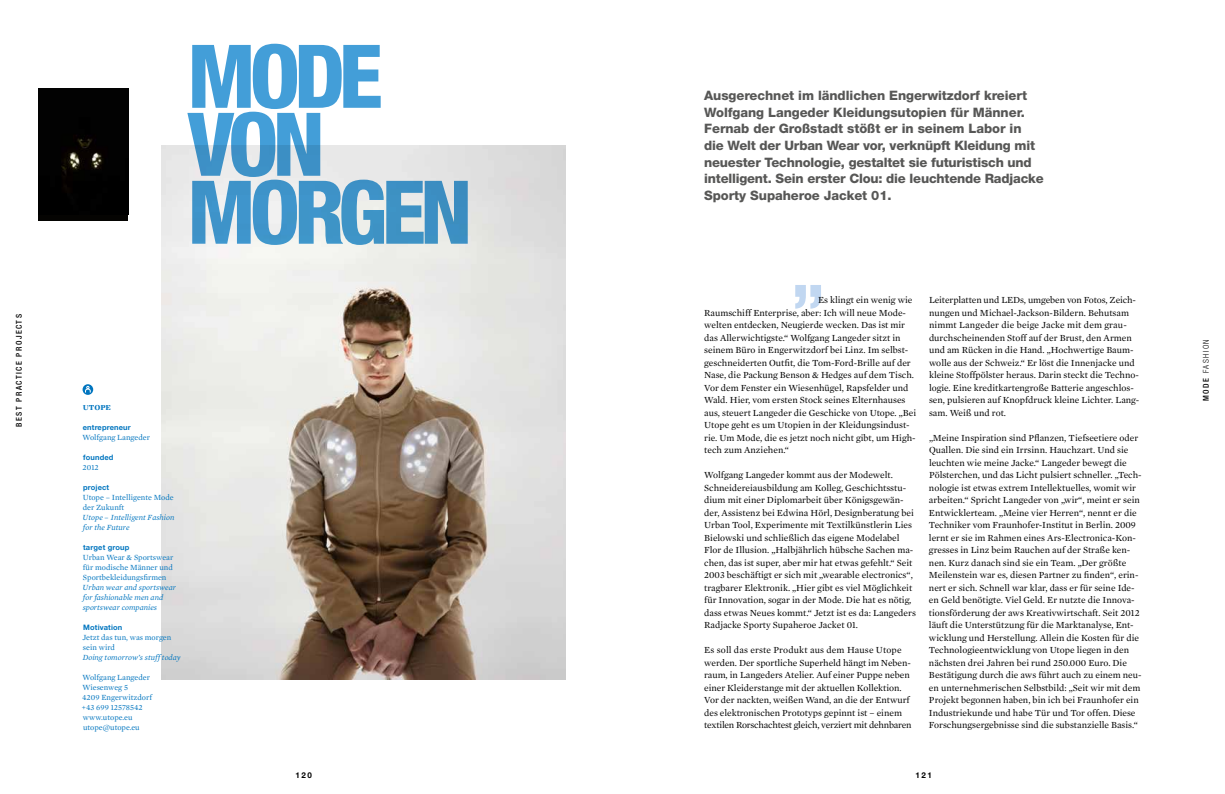
<style>
.page{position:relative;width:1225px;height:794px;background:#fff}
.page>*{position:absolute;margin:0;border:0;box-sizing:border-box;transform-origin:0 0}
.t1{font:800 condensed 88px/67.9px "Helvetica Neue LT Std";letter-spacing:-.07em;color:#439ed8}
.t2{font:800 condensed 68px "Helvetica Neue LT Std";color:#c1d7f1}
.t3{font:800 13px/16.7px "Helvetica Neue LT Std";letter-spacing:-.005em;color:#575756}
.t4{font:10px "Mercury Display Bold SC";color:#0075bf}
.t5{font:9.5px/12.5px "Mercury Text G1";color:#000}
.t6{font:8px/10px "Mercury Text G1";color:#0075bf}
.t7{font:italic 8px/10px "Mercury Text G1";color:#0075bf}
.t8{font:500 condensed 8px "Helvetica Neue LT Std";letter-spacing:.18em;color:#000}
.t9{font:300 condensed 8px "Helvetica Neue LT Std";letter-spacing:.18em;color:#000}
.t10{font:700 8px "Helvetica Neue LT Std";letter-spacing:.18em;color:#000}
.t11{font:700 7.5px "Helvetica Neue LT Std";letter-spacing:.02em;color:#0075bf}
.s1{font-weight:500}
</style>
<div class="page">
<img style="left:161px;top:145px;width:405px;height:534px">
<div style="left:38px;top:89px;width:90px;height:132px;background:#050402"></div>
<img style="left:61px;top:138px;width:41px;height:36px">
<div style="left:83px;top:384px;width:10px;height:11px;background:#0075bf;border-radius:50%"></div>
<svg style="left:85px;top:386px;width:6px;height:7px"></svg>
<p class="t8" style="left:14px;top:427px;width:114px;rotate:-90deg">BEST PRACTICE PROJECTS</p>
<h1 class="t1" style="left:187px;top:41px;width:286px">MODE<br>VON<br>MORGEN</h1>
<p class="t4" style="left:83px;top:401px;width:30px">utope</p>
<p class="t11" style="left:83px;top:422px;width:49px">entrepreneur</p>
<p class="t6" style="left:83px;top:432px;width:69px">Wolfgang Langeder</p>
<p class="t11" style="left:83px;top:452px;width:32px">founded</p>
<p class="t6" style="left:83px;top:462px;width:18px">2012</p>
<p class="t11" style="left:83px;top:482px;width:28px">project</p>
<p class="t6" style="left:83px;top:492px;width:93px">Utope – Intelligente Mode der Zukunft</p>
<p class="t7" style="left:83px;top:512px;width:93px">Utope – Intelligent Fashion for the Future</p>
<p class="t11" style="left:83px;top:542px;width:48px">target group</p>
<p class="t6" style="left:83px;top:552px;width:92px;text-align:justify">Urban Wear &amp; Sportswear für modische Männer und Sportbekleidungsfirmen</p>
<p class="t7" style="left:83px;top:582px;width:95px">Urban wear and sportswear for fashionable men and sportswear companies</p>
<p class="t11" style="left:83px;top:622px;width:41px">Motivation</p>
<p class="t6" style="left:82px;top:632px;width:90px">Jetzt das tun, was morgen sein wird</p>
<p class="t7" style="left:83px;top:652px;width:99px">Doing tomorrow’s stuff today</p>
<p class="t6" style="left:82px;top:672px;width:72px">Wolfgang Langeder<br>Wiesenweg 5<br>4209 Engerwitzdorf +43 699 12578542 www.utope.eu utope@utope.eu</p>
<p class="t3" style="left:704px;top:87px;width:341px">Ausgerechnet im ländlichen Engerwitzdorf kreiert Wolfgang Langeder Kleidungsutopien für Männer.<br>Fernab der Großstadt stößt er in seinem Labor in die Welt der Urban Wear vor, verknüpft Kleidung mit neuester Technologie, gestaltet sie futuristisch und intelligent. Sein erster Clou: die leuchtende Radjacke Sporty Supaheroe Jacket 01.</p>
<h2 class="t2" style="left:792px;top:231px;width:34px">„</h2>
<p class="t5" style="left:929px;top:294px;width:212px">Leiterplatten und LEDs, umgeben von Fotos, Zeich&shy;nungen und Michael-Jackson-Bildern. Behutsam nimmt Langeder die beige Jacke mit dem grau&shy;durchscheinenden Stoff auf der Brust, den Armen und am Rücken in die Hand. „Hochwertige Baum&shy;wolle aus der Schweiz.“ Er löst die Innenjacke und kleine Stoffpölster heraus. Darin steckt die Techno&shy;logie. Eine kreditkartengroße Batterie angeschlos&shy;sen, pulsieren auf Knopfdruck kleine Lichter. Lang&shy;sam. Weiß und rot.</p>
<p class="t5" style="left:929px;top:431px;width:214px">„Meine Inspiration sind Pflanzen, Tiefseetiere oder Quallen. Die sind ein Irrsinn. Hauchzart. Und sie leuchten wie meine Jacke.“ Langeder bewegt die Pölsterchen, und das Licht pulsiert schneller. „Tech&shy;nologie ist etwas extrem Intellektuelles, womit wir arbeiten.“ Spricht Langeder von „wir“, meint er sein Entwicklerteam. „Meine vier Herren“, nennt er die Techniker vom Fraunhofer-Institut in Berlin. 2009 lernt er sie im Rahmen eines Ars-Electronica-Kon&shy;gresses in Linz beim Rauchen auf der Straße ken&shy;nen. Kurz danach sind sie ein Team. „Der größte Meilenstein war es, diesen Partner zu finden“, erin&shy;nert er sich. Schnell war klar, dass er für seine Ide&shy;en Geld benötigte. Viel Geld. Er nutzte die Innova&shy;tionsförderung der aws Kreativwirtschaft. Seit 2012 läuft die Unterstützung für die Marktanalyse, Ent&shy;wicklung und Herstellung. Allein die Kosten für die Technologieentwicklung von Utope liegen in den nächsten drei Jahren bei rund 250.000 Euro. Die Bestätigung durch die aws führt auch zu einem neu&shy;en unternehmerischen Selbstbild: „Seit wir mit dem Projekt begonnen haben, bin ich bei Fraunhofer ein Industriekunde und habe Tür und Tor offen. Diese Forschungsergebnisse sind die substanzielle Basis.“</p>
<p class="t5" style="left:704px;top:294px;width:213px;text-indent:114px">Es klingt ein wenig wie Raumschiff Enterprise, aber: Ich will neue Mode&shy;welten entdecken, Neugierde wecken. Das ist mir das Allerwichtigste.“ Wolfgang Langeder sitzt in seinem Büro in Engerwitzdorf bei Linz. Im selbst&shy;geschneiderten Outfit, die Tom-Ford-Brille auf der Nase, die Packung Benson &amp; Hedges auf dem Tisch.<br>Vor dem Fenster ein Wiesenhügel, Rapsfelder und Wald. Hier, vom ersten Stock seines Elternhauses aus, steuert Langeder die Geschicke von Utope. „Bei Utope geht es um Utopien in der Kleidungsindust&shy;rie. Um Mode, die es jetzt noch nicht gibt, um High&shy;tech zum Anziehen.“</p>
<p class="t5" style="left:704px;top:469px;width:213px">Wolfgang Langeder kommt aus der Modewelt.<br>Schneidereiausbildung am Kolleg, Geschichtsstu&shy;dium mit einer Diplomarbeit über Königsgewän&shy;der, Assistenz bei Edwina Hörl, Designberatung bei Urban Tool, Experimente mit Textilkünstlerin Lies Bielowski und schließlich das eigene Modelabel Flor de Illusion. „Halbjährlich hübsche Sachen ma&shy;chen, das ist super, aber mir hat etwas gefehlt.“ Seit 2003 beschäftigt er sich mit „wearable electronics“, tragbarer Elektronik. „Hier gibt es viel Möglichkeit für Innovation, sogar in der Mode. Die hat es nötig, dass etwas Neues kommt.“ Jetzt ist es da: Langeders Radjacke Sporty Supaheroe Jacket 01.</p>
<p class="t5" style="left:704px;top:644px;width:209px">Es soll das erste Produkt aus dem Hause Utope werden. Der sportliche Superheld hängt im Neben&shy;raum, in Langeders Atelier. Auf einer Puppe neben einer Kleiderstange mit der aktuellen Kollektion.<br>Vor der nackten, weißen Wand, an die der Entwurf des elektronischen Prototyps gepinnt ist – einem textilen Rorschachtest gleich, verziert mit dehnbaren</p>
<p class="t10" style="left:296px;top:770px;width:18px">120</p>
<p class="t10" style="left:915px;top:770px;width:18px">121</p>
<p class="t9" style="left:1201px;top:401px;width:63px;rotate:-90deg"><span class="s1">MODE</span> FASHION</p>
</div>
